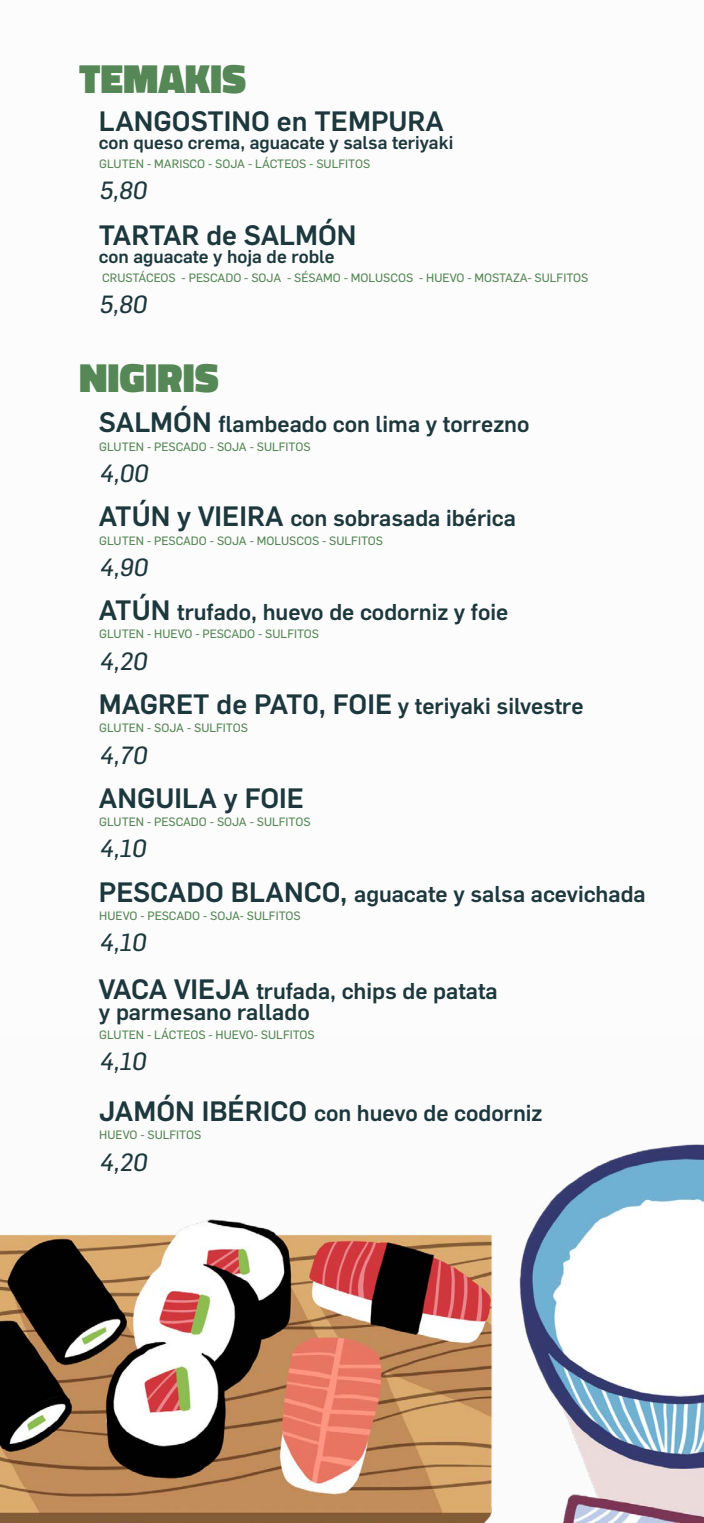
<style>
.page{position:relative;width:704px;height:1523px;background:#fff}
.page>*{position:absolute;margin:0;border:0;box-sizing:border-box;transform-origin:0 0}
.t1{font:900 41.25px "Titillium";color:#568756}
.t2{font:500 27.5px "Flama";color:#1d383d}
.t3{font:24.38px "Flama Basic";color:#1d383d}
.t4{font:500 22.5px/21.9px "Flama";color:#1d383d}
.t5{font:500 18.12px "Flama";color:#1d383d}
.t6{font:11.88px "Flama Basic";color:#568756}
.s1{font-size:27.5px}
</style>
<div class="page">
<img style="left:0;top:1144px;width:703px;height:378px">
<h1 class="t1" style="left:79px;top:48px;width:168px">TEMAKIS</h1>
<h2 class="t2" style="left:99px;top:101px;width:346px">LANGOSTINO en TEMPURA</h2>
<h3 class="t5" style="left:99px;top:130px;width:355px">con queso crema, aguacate y salsa teriyaki</h3>
<h3 class="t3" style="left:99px;top:173px;width:53px">5,80</h3>
<p class="t6" style="left:99px;top:155px;width:272px">GLUTEN - MARISCO - SOJA - LÁCTEOS - SULFITOS</p>
<h2 class="t2" style="left:99px;top:215px;width:259px">TARTAR de SALMÓN</h2>
<h3 class="t5" style="left:99px;top:244px;width:237px">con aguacate y hoja de roble</h3>
<h3 class="t3" style="left:99px;top:287px;width:53px">5,80</h3>
<p class="t6" style="left:102px;top:269px;width:487px">CRUSTÁCEOS - PESCADO - SOJA - SÉSAMO - MOLUSCOS - HUEVO - MOSTAZA- SULFITOS</p>
<h1 class="t1" style="left:79px;top:347px;width:141px">NIGIRIS</h1>
<h3 class="t4" style="left:99px;top:411px;width:431px"><span class="s1">SALMÓN</span> flambeado con lima y torrezno</h3>
<h3 class="t3" style="left:99px;top:456px;width:54px">4,00</h3>
<p class="t6" style="left:99px;top:438px;width:213px">GLUTEN - PESCADO - SOJA - SULFITOS</p>
<h3 class="t4" style="left:99px;top:505px;width:418px"><span class="s1">ATÚN y VIEIRA</span> con sobrasada ibérica</h3>
<h3 class="t3" style="left:99px;top:550px;width:54px">4,90</h3>
<p class="t6" style="left:99px;top:532px;width:285px">GLUTEN - PESCADO - SOJA - MOLUSCOS - SULFITOS</p>
<h3 class="t4" style="left:99px;top:599px;width:410px"><span class="s1">ATÚN</span> trufado, huevo de codorniz y foie</h3>
<h3 class="t3" style="left:99px;top:644px;width:53px">4,20</h3>
<p class="t6" style="left:99px;top:626px;width:221px">GLUTEN - HUEVO - PESCADO - SULFITOS</p>
<h3 class="t4" style="left:99px;top:693px;width:486px"><span class="s1">MAGRET de PAT0, FOIE</span> y teriyaki silvestre</h3>
<h3 class="t3" style="left:99px;top:738px;width:53px">4,70</h3>
<p class="t6" style="left:99px;top:720px;width:150px">GLUTEN - SOJA - SULFITOS</p>
<h2 class="t2" style="left:99px;top:778px;width:206px">ANGUILA y FOIE</h2>
<h3 class="t3" style="left:99px;top:831px;width:52px">4,10</h3>
<p class="t6" style="left:99px;top:813px;width:213px">GLUTEN - PESCADO - SOJA - SULFITOS</p>
<h3 class="t4" style="left:99px;top:881px;width:548px"><span class="s1">PESCADO BLANCO,</span> aguacate y salsa acevichada</h3>
<h3 class="t3" style="left:99px;top:925px;width:52px">4,10</h3>
<p class="t6" style="left:99px;top:907px;width:203px">HUEVO - PESCADO - SOJA- SULFITOS</p>
<h3 class="t4" style="left:99px;top:978px;width:400px"><span class="s1">VACA VIEJA</span> trufada, chips de patata y parmesano rallado</h3>
<h3 class="t3" style="left:99px;top:1044px;width:52px">4,10</h3>
<p class="t6" style="left:99px;top:1026px;width:217px">GLUTEN - LÁCTEOS - HUEVO- SULFITOS</p>
<h3 class="t4" style="left:99px;top:1100px;width:444px"><span class="s1">JAMÓN IBÉRICO</span> con huevo de codorniz</h3>
<h3 class="t3" style="left:99px;top:1144px;width:53px">4,20</h3>
<p class="t6" style="left:99px;top:1126px;width:104px">HUEVO - SULFITOS</p>
</div>
